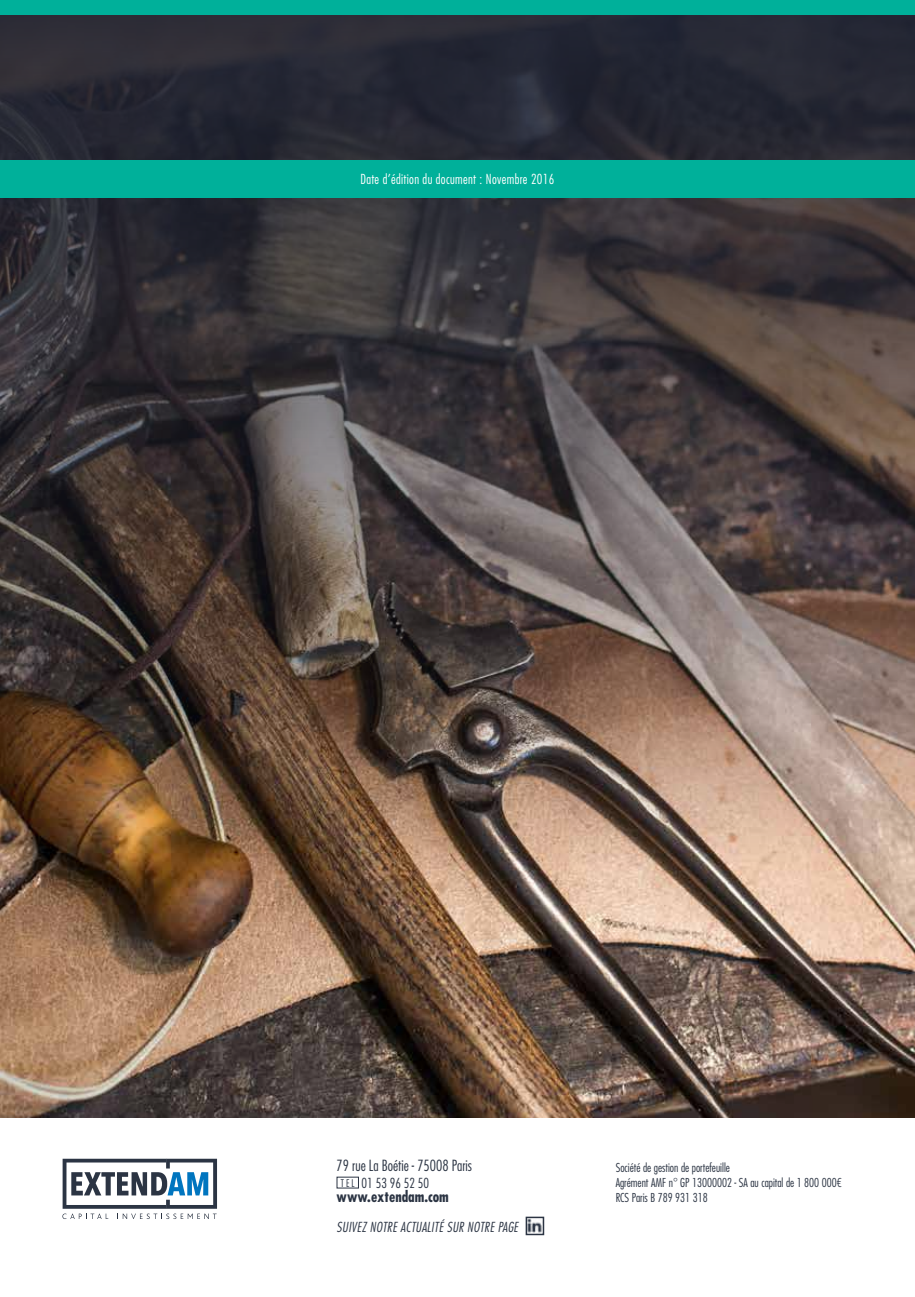
<style>
.page{position:relative;width:915px;height:1297px;background:#fff}
.page>*{position:absolute;margin:0;border:0;box-sizing:border-box;transform-origin:0 0}
.t1{font:300 condensed 15px "Futura Std";color:#2b3443}
.t2{font:700 condensed 15px "Futura Std";color:#2b3443}
.t3{font:300 condensed 13.5px "Futura Std";letter-spacing:.025em;color:#fff}
.t4{font:italic 300 condensed 13.5px "Futura Std";letter-spacing:.025em;color:#2b3443}
.t5{font:300 condensed 13.5px "Futura Std";color:#2b3443}
.t6{font:300 condensed 12px/15px "Futura Std";color:#2b3443}
.s1{font-size:10.35px}
</style>
<div class="page">
<img style="left:0;top:15px;width:914px;height:1103px">
<img style="left:914px;top:5px;width:1px;height:1113px">
<div style="left:0;top:160px;width:914px;height:38px;background:#00b09a"></div>
<div style="left:0;top:0;width:914px;height:15px;background:#00b09a"></div>
<svg style="left:62px;top:1159px;width:155px;height:60px"></svg>
<img style="left:528px;top:1220px;width:13px;height:12px">
<div style="left:525px;top:1217px;width:19px;height:18px;border:2px solid #2b3443"></div>
<p class="t3" style="left:360px;top:171px;width:195px">Date d’édition du document : Novembre 2016</p>
<p class="t1" style="left:336px;top:1157px;width:137px">79 rue La Boétie - 75008 Paris</p>
<p class="t5" style="left:340px;top:1175px;width:90px"><span class="s1">T E L</span> 01 53 96 52 50</p>
<p class="t2" style="left:336px;top:1187px;width:114px">www.extendam.com</p>
<p class="t4" style="left:336px;top:1219px;width:183px">SUIVEZ NOTRE ACTUALITÉ SUR NOTRE PAGE</p>
<p class="t6" style="left:615px;top:1160px;width:227px">Société de gestion de portefeuille<br>Agrément AMF n° GP 13000002 - SA au capital de 1 800 000€<br>RCS Paris B 789 931 318</p>
</div>
